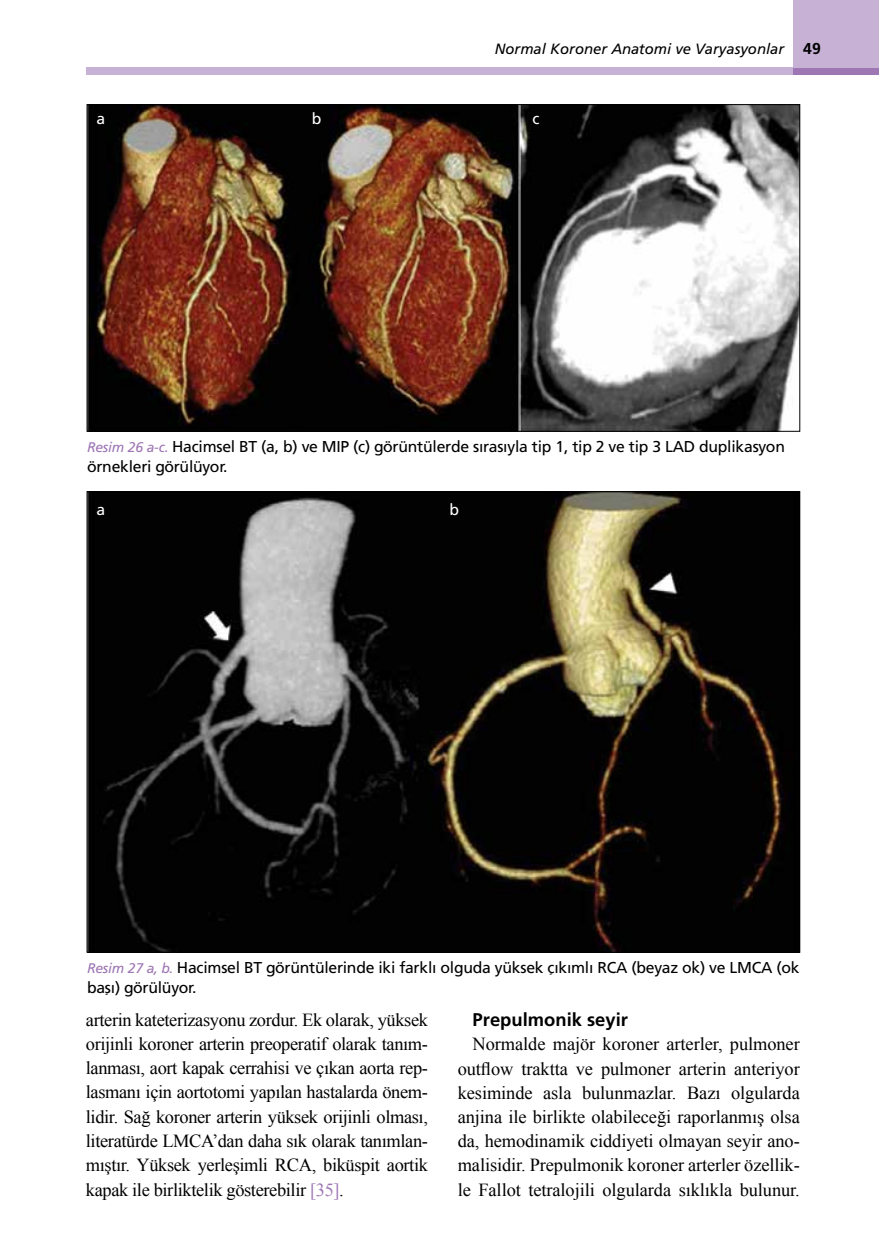
<style>
.page{position:relative;width:879px;height:1260px;background:#fff}
.page>*{position:absolute;margin:0;border:0;box-sizing:border-box;transform-origin:0 0}
.t1{font:18.38px/24.3px "Times New Roman";letter-spacing:-.015em;color:#000;text-align:justify}
.t2{font:18.38px "Frutiger Bold Tr";color:#000}
.t3{font:15.75px/19.2px "Frutiger Normal Tr";letter-spacing:-.015em;color:#000}
.t4{font:15.75px "Frutiger Normal Tr";color:#fff}
.t5{font:14.88px "Frutiger Italic Tr";color:#000}
.s1{font-family:"Frutiger Bold Tr";font-size:15.75px}
.s2{font-family:"Frutiger Italic Tr";font-size:14px;color:#9e76b4}
.s3{color:#9e76b4}
</style>
<div class="page">
<img style="left:89px;top:106px;width:708px;height:324px">
<img style="left:89px;top:493px;width:708px;height:458px">
<div style="left:792px;top:68px;width:86px;height:7px;background:#9e76b4"></div>
<div style="left:86px;top:68px;width:706px;height:7px;background:#c7b2d6"></div>
<div style="left:792px;top:0;width:86px;height:68px;background:#c7b2d6"></div>
<p class="t5" style="left:494px;top:40px;width:327px">Normal Koroner Anatomi ve Varyasyonlar <span class="s1">49</span></p>
<p class="t4" style="left:96px;top:110px;width:10px">a</p>
<p class="t4" style="left:312px;top:110px;width:11px">b</p>
<p class="t4" style="left:532px;top:110px;width:8px">c</p>
<p class="t3" style="left:87px;top:437px;width:699px"><span class="s2">Resim 26 a-c.</span> Hacimsel BT (a, b) ve MIP (c) görüntülerde sırasıyla tip 1, tip 2 ve tip 3 LAD duplikasyon örnekleri görülüyor.</p>
<p class="t4" style="left:96px;top:501px;width:10px">a</p>
<p class="t4" style="left:449px;top:501px;width:11px">b</p>
<p class="t3" style="left:87px;top:958px;width:713px"><span class="s2">Resim 27 a, b.</span> Hacimsel BT görüntülerinde iki farklı olguda yüksek çıkımlı RCA (beyaz ok) ve LMCA (ok başı) görülüyor.</p>
<p class="t1" style="left:86px;top:1007px;width:343px">arterin kateterizasyonu zordur. Ek olarak, yüksek orijinli koroner arterin preoperatif olarak tanım&shy;lanması, aort kapak cerrahisi ve çıkan aorta rep&shy;lasmanı için aortotomi yapılan hastalarda önem&shy;lidir. Sağ koroner arterin yüksek orijinli olması, literatürde LMCA’dan daha sık olarak tanımlan&shy;mıştır. Yüksek yerleşimli RCA, biküspit aortik kapak ile birliktelik gösterebilir <span class="s3">[35]</span>.</p>
<p class="t2" style="left:472px;top:1009px;width:157px">Prepulmonik seyir</p>
<p class="t1" style="left:457px;top:1032px;width:343px;text-indent:15px">Normalde majör koroner arterler, pulmoner outflow traktta ve pulmoner arterin anteriyor kesiminde asla bulunmazlar. Bazı olgularda anjina ile birlikte olabileceği raporlanmış olsa da, hemodinamik ciddiyeti olmayan seyir ano&shy;malisidir. Prepulmonik koroner arterler özellik&shy;le Fallot tetralojili olgularda sıklıkla bulunur.</p>
</div>
